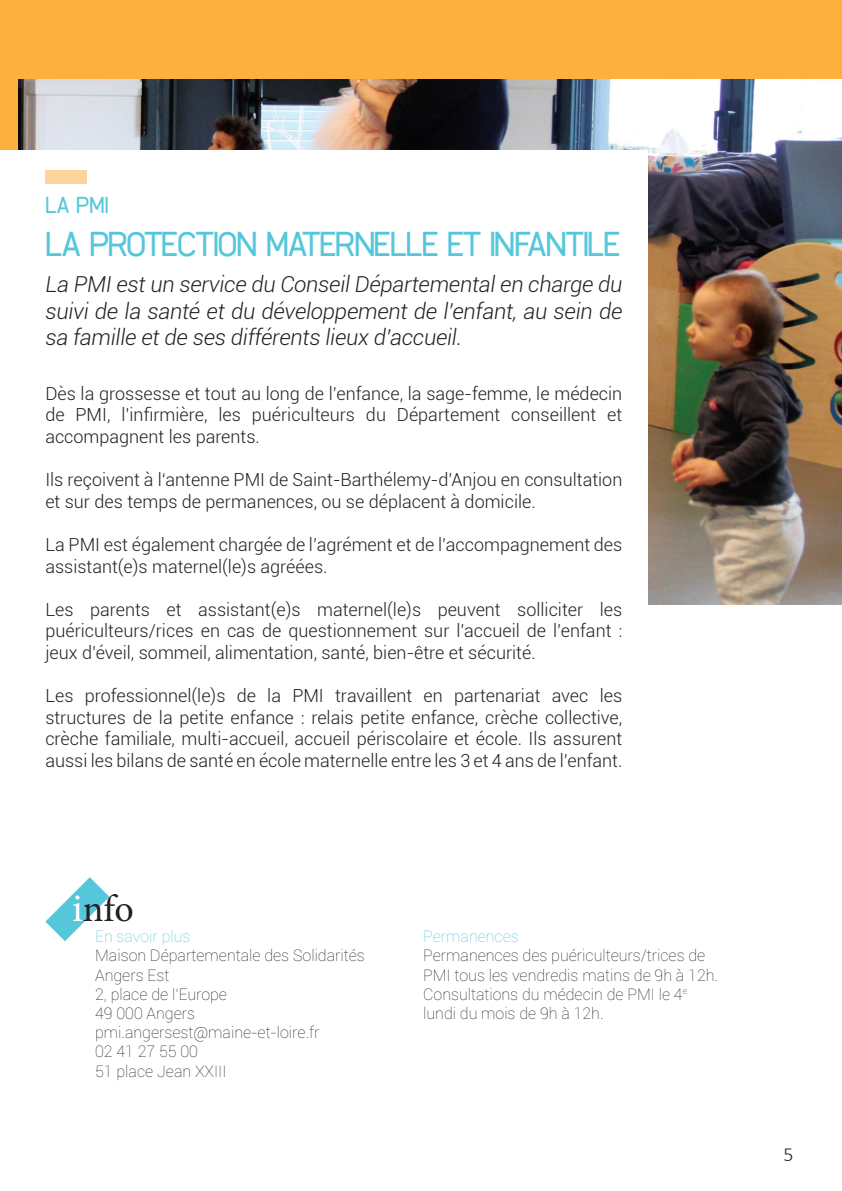
<style>
.page{position:relative;width:842px;height:1191px;background:#fff}
.page>*{position:absolute;margin:0;border:0;box-sizing:border-box;transform-origin:0 0}
.t1{font:38px "Minion Pro";color:#231f20}
.t2{font:36px "cibreo";letter-spacing:-.02em;color:#56c7db}
.t3{font:24px "cibreo";color:#56c7db}
.t4{font:italic 300 22px/26.4px "Roboto";letter-spacing:-.01em;color:#231f20;text-align:justify}
.t5{font:300 20px "Calibri";color:#231f20}
.t6{font:300 18px/21.6px "Roboto";color:#231f20;text-align:justify}
.t7{font:100 16px/19.2px "Roboto";color:#231f20}
.t8{font:100 16px "Roboto";color:#56c7db}
.s1{font-size:40px;color:#fff}
</style>
<div class="page">
<div style="left:0;top:0;width:842px;height:79px;background:#fbb03f"></div>
<div style="left:0;top:24px;width:18px;height:261px;background:#fbb03f"></div>
<img style="left:19px;top:79px;width:823px;height:525px">
<div style="left:0;top:150px;width:648px;height:753px;background:#fff"></div>
<svg style="left:45px;top:877px;width:64px;height:64px"></svg>
<div style="left:45px;top:170px;width:42px;height:14px;background:#fdd49b"></div>
<h3 class="t3" style="left:45px;top:192px;width:65px">LA PMI</h3>
<h2 class="t2" style="left:45px;top:224px;width:577px">LA PROTECTION MATERNELLE ET INFANTILE</h2>
<p class="t4" style="left:45px;top:271px;width:579px">La PMI est un service du Conseil Départemental en charge du suivi de la santé et du développement de l’enfant, au sein de sa famille et de ses différents lieux d’accueil.</p>
<p class="t6" style="left:45px;top:382px;width:578px">Dès la grossesse et tout au long de l’enfance, la sage-femme, le médecin de PMI, l’infirmière, les puériculteurs du Département conseillent et accompagnent les parents.</p>
<p class="t6" style="left:45px;top:468px;width:578px">Ils reçoivent à l‘antenne PMI de Saint-Barthélemy-d’Anjou en consultation et sur des temps de permanences, ou se déplacent à domicile.</p>
<p class="t6" style="left:45px;top:533px;width:578px">La PMI est également chargée de l’agrément et de l’accompagnement des assistant(e)s maternel(le)s agréées.</p>
<p class="t6" style="left:45px;top:598px;width:578px">Les parents et assistant(e)s maternel(le)s peuvent solliciter les puériculteurs/rices en cas de questionnement sur l’accueil de l’enfant : jeux d’éveil, sommeil, alimentation, santé, bien-être et sécurité.</p>
<p class="t6" style="left:45px;top:684px;width:578px">Les professionnel(le)s de la PMI travaillent en partenariat avec les structures de la petite enfance : relais petite enfance, crèche collective, crèche familiale, multi-accueil, accueil périscolaire et école. Ils assurent aussi les bilans de santé en école maternelle entre les 3 et 4 ans de l’enfant.</p>
<h1 class="t1" style="left:72px;top:884px;width:63px"><span class="s1">i</span>nfo</h1>
<p class="t8" style="left:95px;top:925px;width:97px">En savoir plus</p>
<p class="t7" style="left:95px;top:945px;width:271px">Maison Départementale des Solidarités<br>Angers Est<br>2, place de l’Europe<br>49 000 Angers pmi.angersest@maine-et-loire.fr<br>02 41 27 55 00<br>51 place Jean XXIII</p>
<p class="t8" style="left:423px;top:925px;width:97px">Permanences</p>
<p class="t7" style="left:423px;top:945px;width:296px">Permanences des puériculteurs/trices de PMI tous les vendredis matins de 9h à 12h.<br>Consultations du médecin de PMI le 4<sup>e </sup>lundi du mois de 9h à 12h.</p>
<p class="t5" style="left:783px;top:1141px;width:12px">5</p>
</div>
